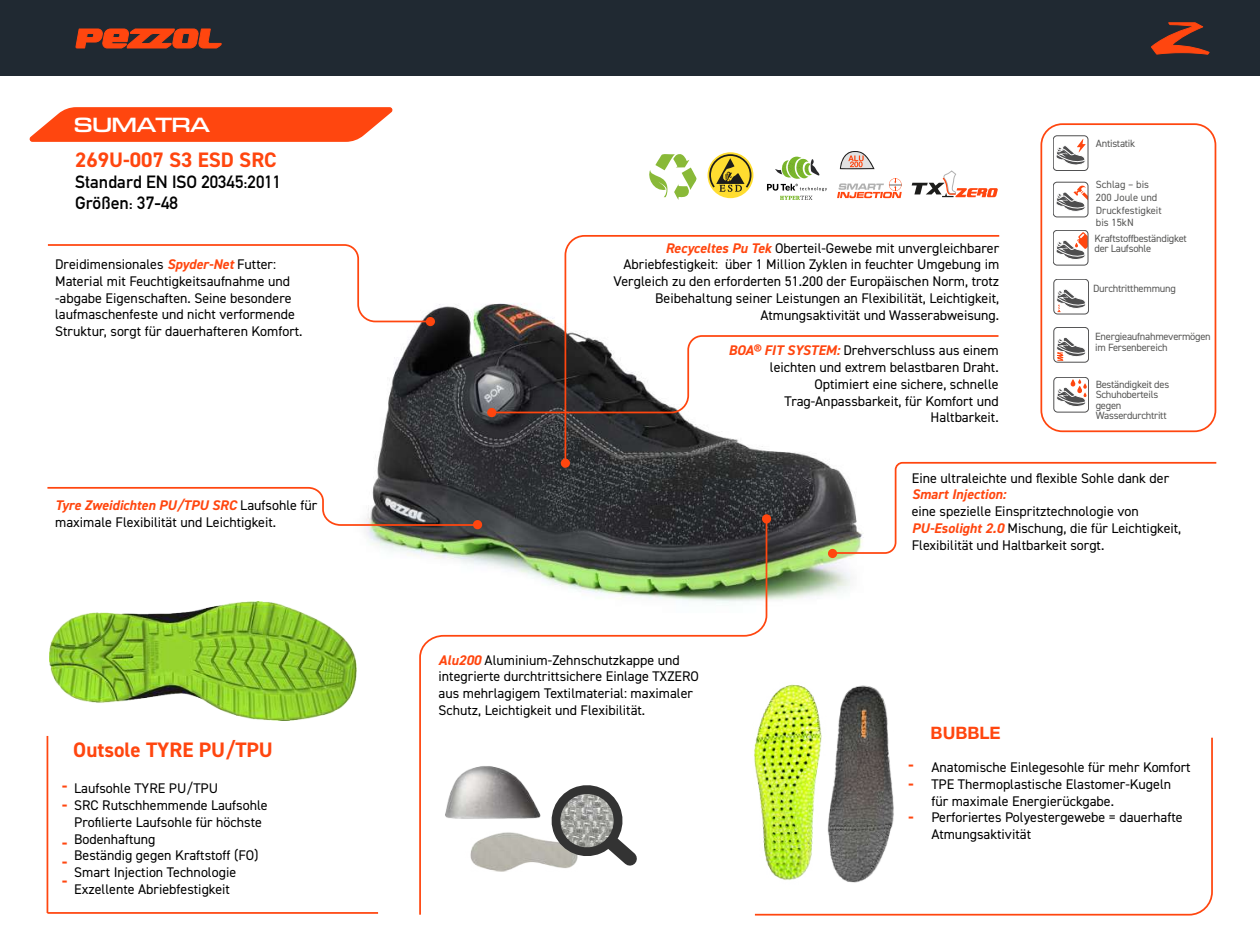
<style>
.page{position:relative;width:1260px;height:945px;background:#fff}
.page>*{position:absolute;margin:0;border:0;box-sizing:border-box;transform-origin:0 0}
.t1{font:700 21px "DIN2014";color:#ff460f}
.t2{font:600 expanded 21px "Eurostile Next LT Pro";letter-spacing:-.04em;color:#fff}
.t3{font:700 17.5px/21px "DIN Alternate";color:#000}
.t4{font:700 17.15px "Helvetica Neue LT Std";color:#ff460f}
.t5{font:700 15.75px/18.9px "Helvetica";color:#ff460f}
.t6{font:14px/16.8px "DIN2014";color:#000}
.t7{font:italic 700 14px "DIN2014";color:#ff460f}
.t8{font:10.5px/10.5px "DIN2014";letter-spacing:-.025em;color:#575756}
.t9{font:10.5px/12.6px "DIN2014";color:#575756}
.s1{font-weight:700;font-style:italic;color:#ff460f}
</style>
<div class="page">
<img style="left:259px;top:182px;width:707px;height:420px">
<img style="left:882px;top:697px;width:6px;height:39px">
<div style="left:0;top:0;width:1260px;height:75px;background:#202932"></div>
<svg style="left:47px;top:486px;width:433px;height:41px"></svg>
<svg style="left:418px;top:519px;width:350px;height:396px"></svg>
<div style="left:762px;top:514px;width:9px;height:9px;background:#ff460f;border-radius:50%"></div>
<svg style="left:753px;top:736px;width:460px;height:180px"></svg>
<svg style="left:831px;top:461px;width:386px;height:94px"></svg>
<div style="left:828px;top:549px;width:9px;height:9px;background:#ff460f;border-radius:50%"></div>
<img style="left:464px;top:826px;width:76px;height:45px">
<svg style="left:540px;top:774px;width:110px;height:104px"></svg>
<svg style="left:564px;top:234px;width:437px;height:233px"></svg>
<div style="left:561px;top:459px;width:9px;height:9px;background:#ff460f;border-radius:50%"></div>
<hr style="left:47px;top:736px;width:1px;height:177px;background:#ff460f">
<hr style="left:47px;top:912px;width:331px;height:2px;background:#ff460f">
<div style="left:426px;top:317px;width:9px;height:9px;background:#ff460f;border-radius:50%"></div>
<img style="left:439px;top:762px;width:106px;height:64px">
<img style="left:706px;top:676px;width:176px;height:222px">
<svg style="left:29px;top:107px;width:364px;height:35px;background:#ff5827"></svg>
<svg style="left:76px;top:29px;width:145px;height:19px"></svg>
<svg style="left:1152px;top:23px;width:57px;height:31px"></svg>
<svg style="left:47px;top:243px;width:385px;height:80px"></svg>
<div style="left:487px;top:408px;width:9px;height:9px;background:#ff460f;border-radius:50%"></div>
<svg style="left:492px;top:334px;width:508px;height:80px"></svg>
<svg style="left:912px;top:170px;width:86px;height:27px"></svg>
<svg style="left:837px;top:178px;width:65px;height:20px"></svg>
<svg style="left:840px;top:151px;width:35px;height:18px"></svg>
<div style="left:708px;top:152px;width:45px;height:46px;background:#ffdd30;border-radius:50%"></div>
<svg style="left:709px;top:154px;width:42px;height:38px"></svg>
<svg style="left:767px;top:157px;width:60px;height:43px"></svg>
<svg style="left:649px;top:154px;width:48px;height:46px"></svg>
<img style="left:49px;top:602px;width:308px;height:118px">
<div style="left:1054px;top:279px;width:35px;height:35px;border:1px solid #4e4e4f;border-radius:4px"></div>
<svg style="left:1056px;top:289px;width:30px;height:23px"></svg>
<svg style="left:1056px;top:185px;width:30px;height:27px"></svg>
<div style="left:1053px;top:182px;width:35px;height:35px;border:1px solid #4e4e4f;border-radius:4px"></div>
<div style="left:1054px;top:327px;width:35px;height:35px;border:1px solid #4e4e4f;border-radius:4px"></div>
<svg style="left:1056px;top:337px;width:31px;height:24px"></svg>
<div style="left:1053px;top:230px;width:35px;height:35px;border:1px solid #4e4e4f;border-radius:4px"></div>
<svg style="left:1056px;top:232px;width:32px;height:28px"></svg>
<div style="left:1054px;top:377px;width:35px;height:35px;border:1px solid #4e4e4f;border-radius:4px"></div>
<svg style="left:1056px;top:379px;width:33px;height:28px"></svg>
<div style="left:1053px;top:136px;width:35px;height:35px;border:1px solid #4e4e4f;border-radius:4px"></div>
<svg style="left:1056px;top:139px;width:30px;height:26px"></svg>
<div style="left:1040px;top:123px;width:176px;height:309px;border:2px solid #ff460f;border-radius:21px"></div>
<h1 class="t2" style="left:74px;top:113px;width:138px">SUMATRA</h1>
<h1 class="t1" style="left:75px;top:146px;width:203px">269U-007 S3 ESD SRC</h1>
<p class="t3" style="left:75px;top:170px;width:208px">Standard EN ISO 20345:2011<br>Größen: 37-48</p>
<p class="t6" style="left:55px;top:256px;width:249px">Dreidimensionales <span class="s1">Spyder-Net</span> Futter:<br>Material mit Feuchtigkeitsaufnahme und -abgabe Eigenschaften. Seine besondere laufmaschenfeste und nicht verformende Struktur, sorgt für dauerhafteren Komfort.</p>
<p class="t6" style="left:55px;top:497px;width:264px"><span class="s1">Tyre Zweidichten PU/TPU SRC</span> Laufsohle für maximale Flexibilität und Leichtigkeit.</p>
<h1 class="t1" style="left:73px;top:736px;width:201px">Outsole TYRE PU/TPU</h1>
<p class="t5" style="left:62px;top:777px;width:7px">- -</p>
<p class="t5" style="left:62px;top:833px;width:7px;text-align:justify">- - -</p>
<p class="t6" style="left:74px;top:780px;width:195px">Laufsohle TYRE PU/TPU<br>SRC Rutschhemmende Laufsohle<br>Profilierte Laufsohle für höchste<br>Bodenhaftung<br>Beständig gegen Kraftstoff (FO)<br>Smart Injection Technologie<br>Exzellente Abriebfestigkeit</p>
<p class="t6" style="left:613px;top:239px;width:387px;text-align:right"><span class="s1">Recyceltes Pu Tek</span> Oberteil-Gewebe mit unvergleichbarer Abriebfestigkeit: über 1 Million Zyklen in feuchter Umgebung im Vergleich zu den erforderten 51.200 der Europäischen Norm, trotz Beibehaltung seiner Leistungen an Flexibilität, Leichtigkeit, Atmungsaktivität und Wasserabweisung.</p>
<p class="t6" style="left:728px;top:342px;width:272px;text-align:right"><span class="s1">BOA® FIT SYSTEM:</span> Drehverschluss aus einem leichten und extrem belastbaren Draht.<br>Optimiert eine sichere, schnelle Trag-Anpassbarkeit, für Komfort und Haltbarkeit.</p>
<p class="t8" style="left:1096px;top:138px;width:41px">Antistatik</p>
<p class="t9" style="left:1096px;top:178px;width:67px">Schlag – bis<br>200 Joule und<br>Druckfestigkeit bis 15kN</p>
<p class="t8" style="left:1094px;top:233px;width:94px">Kraftstoffbeständigket der Laufsohle</p>
<p class="t8" style="left:1093px;top:283px;width:84px">Durchtritthemmung</p>
<p class="t8" style="left:1095px;top:331px;width:117px">Energieaufnahmevermögen im Fersenbereich</p>
<p class="t8" style="left:1096px;top:379px;width:75px">Beständigkeit des<br>Schuhoberteils gegen<br>Wasserdurchtritt</p>
<p class="t6" style="left:439px;top:651px;width:262px"><span class="s1">Alu200</span> Aluminium-Zehnschutzkappe und integrierte durchtrittsichere Einlage TXZERO aus mehrlagigem Textilmaterial: maximaler Schutz, Leichtigkeit und Flexibilität.</p>
<p class="t6" style="left:912px;top:469px;width:259px">Eine ultraleichte und flexible Sohle dank der</p>
<p class="t7" style="left:912px;top:485px;width:96px">Smart Injection:</p>
<p class="t6" style="left:912px;top:503px;width:271px">eine spezielle Einspritztechnologie von<br><span class="s1">PU-Esolight 2.0</span> Mischung, die für Leichtigkeit,<br>Flexibilität und Haltbarkeit sorgt.</p>
<p class="t5" style="left:908px;top:756px;width:7px;line-height:18.4px">- -</p>
<p class="t5" style="left:908px;top:807px;width:7px">-</p>
<p class="t4" style="left:931px;top:723px;width:72px">BUBBLE</p>
<p class="t6" style="left:931px;top:759px;width:261px">Anatomische Einlegesohle für mehr Komfort TPE Thermoplastische Elastomer-Kugeln für maximale Energierückgabe.<br>Perforiertes Polyestergewebe = dauerhafte Atmungsaktivität</p>
</div>
